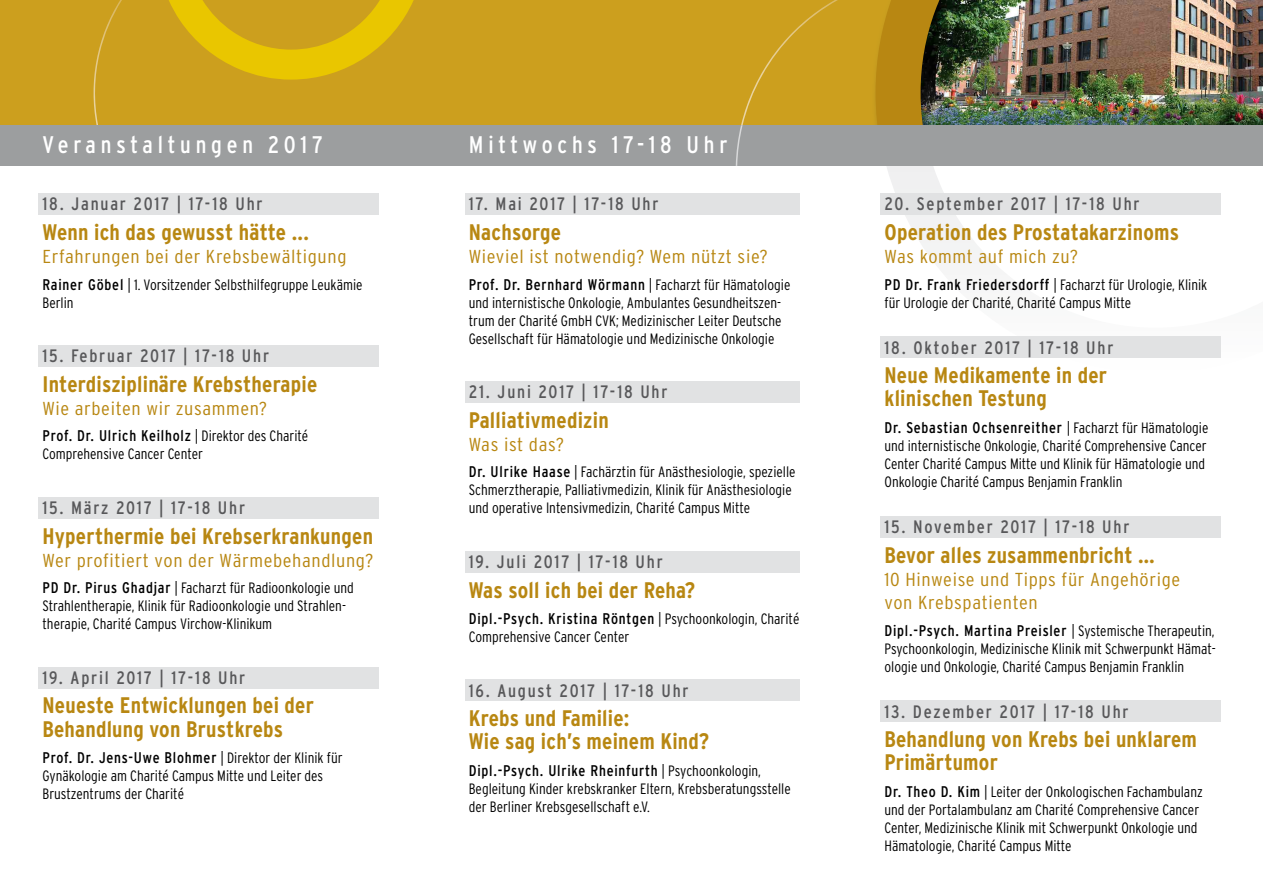
<style>
.page{position:relative;width:1263px;height:893px;background:#fff}
.page>*{position:absolute;margin:0;border:0;box-sizing:border-box;transform-origin:0 0}
.t1{font:condensed 24px "Interstate";letter-spacing:.2em;color:#fff}
.t2{font:700 condensed 22.5px/23.2px "Interstate";letter-spacing:.01em;color:#b88712}
.t3{font:300 condensed 18.75px/23.2px "Interstate";letter-spacing:.03em;color:#b88712;scale:1.1 1}
.t4{font:condensed 18px "Interstate";letter-spacing:.1em;color:#58585a}
.t5{font:condensed 15.45px "Interstate";letter-spacing:.05em;color:#000}
.t6{font:300 condensed 15px/18px "Interstate";color:#000}
.s1{font-weight:400;font-size:15.45px}
.s2{font-weight:300;font-size:15px}
</style>
<div class="page">
<div style="left:0;top:0;width:904px;height:125px;background:#cc9f1e"></div>
<img style="left:974px;top:0;width:289px;height:125px">
<svg style="left:169px;top:0;width:245px;height:80px"></svg>
<svg style="left:93px;top:0;width:29px;height:125px"></svg>
<div style="left:38px;top:193px;width:340px;height:21px;background:#e1e2e3"></div>
<div style="left:38px;top:345px;width:340px;height:21px;background:#e1e2e3"></div>
<div style="left:38px;top:497px;width:340px;height:21px;background:#e1e2e3"></div>
<div style="left:38px;top:667px;width:340px;height:21px;background:#e1e2e3"></div>
<div style="left:465px;top:193px;width:334px;height:21px;background:#e1e2e3"></div>
<div style="left:465px;top:381px;width:334px;height:21px;background:#e1e2e3"></div>
<div style="left:465px;top:551px;width:334px;height:21px;background:#e1e2e3"></div>
<div style="left:465px;top:680px;width:334px;height:21px;background:#e1e2e3"></div>
<div style="left:880px;top:193px;width:340px;height:21px;background:#e1e2e3"></div>
<div style="left:880px;top:337px;width:340px;height:21px;background:#e1e2e3"></div>
<div style="left:880px;top:516px;width:340px;height:21px;background:#e1e2e3"></div>
<div style="left:880px;top:701px;width:340px;height:21px;background:#e1e2e3"></div>
<img style="left:875px;top:0;width:99px;height:125px">
<div style="left:0;top:125px;width:1263px;height:41px;background:#9c9e9f"></div>
<svg style="left:736px;top:0;width:102px;height:166px"></svg>
<h1 class="t1" style="left:43px;top:131px;width:282px">Veranstaltungen 2017</h1>
<h1 class="t1" style="left:469px;top:131px;width:260px">Mittwochs 17-18 Uhr</h1>
<p class="t4" style="left:43px;top:194px;width:222px">18. Januar 2017 | 17-18 Uhr</p>
<h2 class="t2" style="left:43px;top:220px;width:268px">Wenn ich das gewusst hätte ...</h2>
<p class="t3" style="left:43px;top:245px;width:278px">Erfahrungen bei der Krebsbewältigung</p>
<p class="t6" style="left:43px;top:275px;width:322px"><span class="s1">Rainer Göbel</span> | 1. Vorsitzender Selbsthilfegruppe Leukämie<br>Berlin</p>
<p class="t4" style="left:43px;top:346px;width:228px">15. Februar 2017 | 17-18 Uhr</p>
<h2 class="t2" style="left:43px;top:372px;width:276px">Interdisziplinäre Krebstherapie</h2>
<p class="t3" style="left:43px;top:397px;width:206px">Wie arbeiten wir zusammen?</p>
<p class="t5" style="left:43px;top:427px;width:267px">Prof. Dr. Ulrich Keilholz <span class="s2">| Direktor des Charité</span></p>
<p class="t6" style="left:43px;top:445px;width:162px">Comprehensive Cancer Center</p>
<p class="t4" style="left:43px;top:498px;width:204px">15. März 2017 | 17-18 Uhr</p>
<h2 class="t2" style="left:43px;top:524px;width:332px">Hyperthermie bei Krebserkrankungen</h2>
<p class="t3" style="left:43px;top:548px;width:302px">Wer profitiert von der Wärmebehandlung?</p>
<p class="t6" style="left:43px;top:579px;width:313px"><span class="s1">PD Dr. Pirus Ghadjar</span> | Facharzt für Radioonkologie und<br>Strahlentherapie, Klinik für Radioonkologie und Strahlen&shy;therapie, Charité Campus Virchow-Klinikum</p>
<p class="t4" style="left:43px;top:667px;width:204px">19. April 2017 | 17-18 Uhr</p>
<h2 class="t2" style="left:43px;top:694px;width:273px">Neueste Entwicklungen bei der<br>Behandlung von Brustkrebs</h2>
<p class="t5" style="left:43px;top:749px;width:301px">Prof. Dr. Jens-Uwe Blohmer <span class="s2">| Direktor der Klinik für</span></p>
<p class="t6" style="left:43px;top:767px;width:282px">Gynäkologie am Charité Campus Mitte und Leiter des<br>Brustzentrums der Charité</p>
<p class="t4" style="left:469px;top:194px;width:191px">17. Mai 2017 | 17-18 Uhr</p>
<h2 class="t2" style="left:469px;top:220px;width:94px">Nachsorge</h2>
<p class="t3" style="left:469px;top:245px;width:273px">Wieviel ist notwendig? Wem nützt sie?</p>
<p class="t5" style="left:469px;top:275px;width:323px">Prof. Dr. Bernhard Wörmann <span class="s2">| Facharzt für Hämatologie</span></p>
<p class="t6" style="left:469px;top:293px;width:314px;text-align:justify">und internistische Onkologie, Ambulantes Gesundheitszen&shy;trum der Charité GmbH CVK; Medizinischer Leiter Deutsche Gesellschaft für Hämatologie und Medizinische Onkologie</p>
<p class="t4" style="left:469px;top:382px;width:200px">21. Juni 2017 | 17-18 Uhr</p>
<h2 class="t2" style="left:469px;top:408px;width:141px">Palliativmedizin</h2>
<p class="t3" style="left:469px;top:433px;width:88px">Was ist das?</p>
<p class="t6" style="left:469px;top:463px;width:328px"><span class="s1">Dr. Ulrike Haase</span> | Fachärztin für Anästhesiologie, spezielle<br>Schmerztherapie, Palliativmedizin, Klinik für Anästhesiologie und operative Intensivmedizin, Charité Campus Mitte</p>
<p class="t4" style="left:469px;top:552px;width:195px">19. Juli 2017 | 17-18 Uhr</p>
<h2 class="t2" style="left:469px;top:578px;width:228px">Was soll ich bei der Reha?</h2>
<p class="t5" style="left:469px;top:610px;width:332px">Dipl.-Psych. Kristina Röntgen <span class="s2">| Psychoonkologin, Charité</span></p>
<p class="t6" style="left:469px;top:628px;width:162px">Comprehensive Cancer Center</p>
<p class="t4" style="left:469px;top:680px;width:221px">16. August 2017 | 17-18 Uhr</p>
<h2 class="t2" style="left:469px;top:707px;width:242px">Krebs und Familie:<br>Wie sag ich’s meinem Kind?</h2>
<p class="t5" style="left:469px;top:762px;width:294px">Dipl.-Psych. Ulrike Rheinfurth <span class="s2">| Psychoonkologin,</span></p>
<p class="t6" style="left:469px;top:780px;width:324px">Begleitung Kinder krebskranker Eltern, Krebsberatungsstelle der Berliner Krebsgesellschaft e.V.</p>
<p class="t4" style="left:884px;top:194px;width:257px">20. September 2017 | 17-18 Uhr</p>
<h2 class="t2" style="left:884px;top:220px;width:296px">Operation des Prostatakarzinoms</h2>
<p class="t3" style="left:884px;top:245px;width:177px">Was kommt auf mich zu?</p>
<p class="t6" style="left:884px;top:275px;width:324px"><span class="s1">PD Dr. Frank Friedersdorff</span> | Facharzt für Urologie, Klinik für Urologie der Charité, Charité Campus Mitte</p>
<p class="t4" style="left:884px;top:337px;width:230px">18. Oktober 2017 | 17-18 Uhr</p>
<h2 class="t2" style="left:884px;top:363px;width:224px">Neue Medikamente in der klinischen Testung</h2>
<p class="t5" style="left:884px;top:419px;width:325px">Dr. Sebastian Ochsenreither <span class="s2">| Facharzt für Hämatologie</span></p>
<p class="t6" style="left:884px;top:436px;width:324px;text-align:justify">und internistische Onkologie, Charité Comprehensive Cancer Center Charité Campus Mitte und Klinik für Hämatologie und Onkologie Charité Campus Benjamin Franklin</p>
<p class="t4" style="left:884px;top:517px;width:246px">15. November 2017 | 17-18 Uhr</p>
<h2 class="t2" style="left:884px;top:543px;width:272px">Bevor alles zusammenbricht …</h2>
<p class="t3" style="left:884px;top:567px;width:270px">10 Hinweise und Tipps für Angehörige von Krebspatienten</p>
<p class="t5" style="left:884px;top:621px;width:332px">Dipl.-Psych. Martina Preisler <span class="s2">| Systemische Therapeutin,</span></p>
<p class="t6" style="left:884px;top:639px;width:333px">Psychoonkologin, Medizinische Klinik mit Schwerpunkt Hämat&shy;ologie und Onkologie, Charité Campus Benjamin Franklin</p>
<p class="t4" style="left:884px;top:701px;width:246px">13. Dezember 2017 | 17-18 Uhr</p>
<h2 class="t2" style="left:884px;top:727px;width:314px">Behandlung von Krebs bei unklarem<br>Primärtumor</h2>
<p class="t6" style="left:884px;top:782px;width:320px"><span class="s1">Dr. Theo D. Kim</span> | Leiter der Onkologischen Fachambulanz und der Portalambulanz am Charité Comprehensive Cancer Center, Medizinische Klinik mit Schwerpunkt Onkologie und Hämatologie, Charité Campus Mitte</p>
</div>
